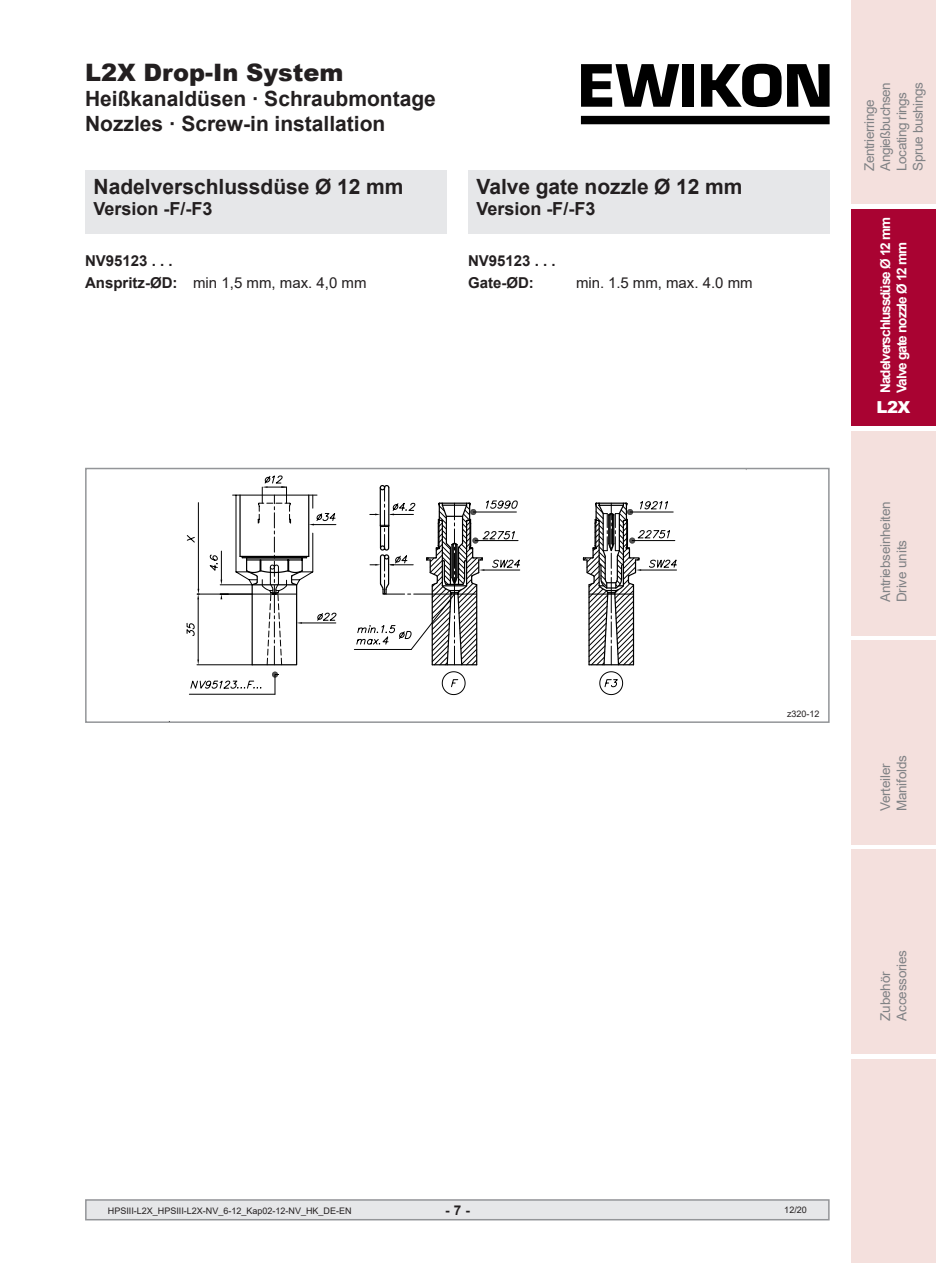
<style>
.page{position:relative;width:936px;height:1263px;background:#fff}
.page>*{position:absolute;margin:0;border:0;box-sizing:border-box;transform-origin:0 0}
.t1{font:900 24px "Arial";color:#231f20}
.Arial-14pt-fett{font:700 21px/25.2px "Arial";color:#231f20}
.Arial-12pt-fett{font:700 18px "Arial";color:#231f20}
.t2{font:900 16.5px "Arial";color:#fff}
.t3{font:15px "Arial";color:#231f20}
.t4{font:700 15px "Arial";color:#231f20}
.t5{font:13.5px/16.2px "Arial";letter-spacing:-.015em;color:#808285}
.t6{font:700 13.5px/16.2px "Arial";letter-spacing:-.07em;color:#fff}
.t7{font:700 13.5px "Arial";color:#231f20}
.t8{font:9px "Arial";color:#231f20}
.s1{font-weight:700}
</style>
<div class="page">
<div style="left:85px;top:1199px;width:744px;height:21px;background:#e6e7e9;border:2px solid #939598"></div>
<div style="left:850px;top:0;width:85px;height:204px;background:#f4e0dd"></div>
<div style="left:850px;top:431px;width:85px;height:204px;background:#f4e0dd"></div>
<div style="left:850px;top:640px;width:85px;height:204px;background:#f4e0dd"></div>
<div style="left:850px;top:1059px;width:85px;height:204px;background:#f4e0dd"></div>
<div style="left:850px;top:850px;width:85px;height:204px;background:#f4e0dd"></div>
<div style="left:850px;top:209px;width:85px;height:217px;background:#a90332"></div>
<div style="left:581px;top:116px;width:248px;height:8px;background:#000"></div>
<svg style="left:581px;top:64px;width:98px;height:43px"></svg>
<div style="left:682px;top:64px;width:11px;height:43px;background:#000"></div>
<svg style="left:701px;top:64px;width:80px;height:43px"></svg>
<svg style="left:787px;top:64px;width:42px;height:43px"></svg>
<div style="left:85px;top:170px;width:361px;height:64px;background:#e6e7e9"></div>
<div style="left:468px;top:170px;width:361px;height:64px;background:#e6e7e9"></div>
<svg style="left:187px;top:475px;width:490px;height:220px"></svg>
<div style="left:85px;top:468px;width:744px;height:255px;border:2px solid #939598"></div>
<h1 class="t1" style="left:85px;top:55px;width:260px">L2X Drop-In System</h1>
<h2 class="Arial-14pt-fett" style="left:85px;top:86px;width:352px">Heißkanaldüsen · Schraubmontage<br>Nozzles · Screw-in installation</h2>
<p class="Arial-14pt-fett" style="left:94px;top:174px;width:311px">Nadelverschlussdüse Ø 12 mm</p>
<p class="Arial-12pt-fett" style="left:94px;top:196px;width:120px">Version -F/-F3</p>
<p class="t4" style="left:85px;top:250px;width:89px">NV95123 . . .</p>
<p class="t3" style="left:85px;top:273px;width:283px"><span class="s1">Anspritz-ØD:</span> min 1,5 mm, max. 4,0 mm</p>
<p class="Arial-14pt-fett" style="left:476px;top:174px;width:267px">Valve gate nozzle Ø 12 mm</p>
<p class="Arial-12pt-fett" style="left:476px;top:196px;width:120px">Version -F/-F3</p>
<p class="t4" style="left:468px;top:250px;width:89px">NV95123 . . .</p>
<p class="t4" style="left:468px;top:272px;width:67px">Gate-ØD:</p>
<p class="t3" style="left:576px;top:273px;width:178px">min. 1.5 mm, max. 4.0 mm</p>
<p class="t8" style="left:787px;top:707px;width:34px">z320-12</p>
<p class="t5" style="left:861px;top:171px;width:90px;rotate:-90deg">Zentrierringe<br>Angießbuchsen<br>Locating rings<br>Sprue bushings</p>
<p class="t6" style="left:877px;top:393px;width:178px;rotate:-90deg">Nadelverschlussdüse Ø 12 mm<br>Valve gate nozzle Ø 12 mm</p>
<p class="t2" style="left:876px;top:395px;width:36px">L2X</p>
<p class="t5" style="left:877px;top:602px;width:103px;rotate:-90deg">Antriebseinheiten<br>Drive units</p>
<p class="t5" style="left:877px;top:811px;width:58px;rotate:-90deg">Verteiler<br>Manifolds</p>
<p class="t5" style="left:877px;top:1021px;width:72px;rotate:-90deg">Zubehör<br>Accessories</p>
<p class="t8" style="left:108px;top:1204px;width:245px">HPSIII-L2X_HPSIII-L2X-NV_6-12_Kap02-12-NV_HK_DE-EN</p>
<p class="t7" style="left:445px;top:1200px;width:26px">- 7 -</p>
<p class="t8" style="left:784px;top:1204px;width:24px">12/20</p>
</div>
